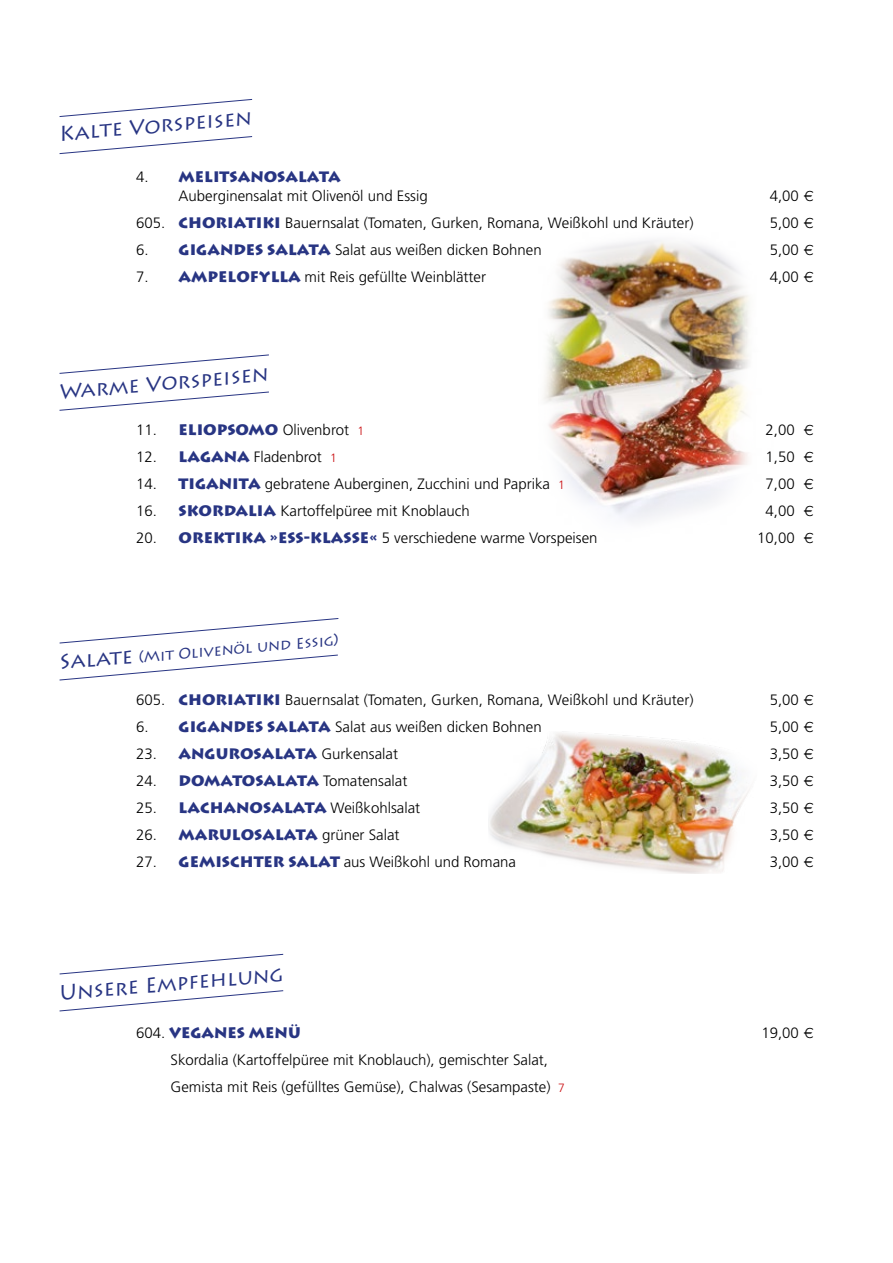
<style>
.page{position:relative;width:893px;height:1263px;background:#fff}
.page>*{position:absolute;margin:0;border:0;box-sizing:border-box;transform-origin:0 0}
.t1{font:21px "Lithos Pro";color:#283583}
.t2{font:20.85px "Lithos Pro";color:#283583}
.t3{font:300 15px/27px "Frutiger";color:#000}
.t4{font:900 15px "Lithos Pro";color:#283583}
.t5{font:14.85px "Lithos Pro";color:#283583}
.s1{font-family:"Frutiger";font-weight:300;color:#000}
.s2{font-family:"Sans"}
.s3{font-family:"Lithos Pro";font-weight:900;color:#283583}
.s4{font-size:12px;color:#c90c0f}
.s5{font-size:20.85px}
</style>
<div class="page">
<img style="left:543px;top:240px;width:206px;height:281px">
<img style="left:488px;top:733px;width:262px;height:140px">
<svg style="left:59px;top:136px;width:194px;height:18px"></svg>
<svg style="left:59px;top:99px;width:194px;height:18px"></svg>
<svg style="left:59px;top:391px;width:210px;height:20px"></svg>
<svg style="left:59px;top:354px;width:210px;height:20px"></svg>
<svg style="left:59px;top:654px;width:279px;height:27px"></svg>
<svg style="left:59px;top:990px;width:225px;height:22px"></svg>
<svg style="left:59px;top:618px;width:280px;height:26px"></svg>
<svg style="left:59px;top:953px;width:225px;height:22px"></svg>
<h2 class="t2" style="left:58px;top:122px;width:195px;rotate:-5deg">Kalte Vorspeisen</h2>
<p class="t4" style="left:136px;top:167px;width:206px"><span class="s1">4.</span> MELITSANOSALATA</p>
<p class="t3" style="left:179px;top:183px;width:251px">Auberginensalat mit Olivenöl und Essig</p>
<p class="t3" style="left:770px;top:183px;width:46px">4,00 <span class="s2">€</span></p>
<p class="t3" style="left:136px;top:210px;width:559px">605. <span class="s3">CHORIATIKI</span> Bauernsalat (Tomaten, Gurken, Romana, Weißkohl und Kräuter)</p>
<p class="t3" style="left:770px;top:210px;width:46px">5,00 <span class="s2">€</span></p>
<p class="t3" style="left:136px;top:237px;width:407px">6. <span class="s3">GIGANDES SALATA</span> Salat aus weißen dicken Bohnen</p>
<p class="t3" style="left:770px;top:237px;width:46px">5,00 <span class="s2">€</span></p>
<p class="t3" style="left:136px;top:264px;width:351px">7. <span class="s3">AMPELOFYLLA</span> mit Reis gefüllte Weinblätter</p>
<p class="t3" style="left:770px;top:264px;width:46px">4,00 <span class="s2">€</span></p>
<h2 class="t2" style="left:58px;top:380px;width:212px;rotate:-5deg">Warme Vorspeisen</h2>
<p class="t3" style="left:136px;top:417px;width:229px">11. <span class="s3">ELIOPSOMO</span> Olivenbrot <span class="s4">1</span></p>
<p class="t3" style="left:766px;top:417px;width:50px">2,00 <span class="s2">€</span></p>
<p class="t3" style="left:136px;top:444px;width:202px">12. <span class="s3">LAGANA</span> Fladenbrot <span class="s4">1</span></p>
<p class="t3" style="left:766px;top:444px;width:50px">1,50 <span class="s2">€</span></p>
<p class="t3" style="left:136px;top:471px;width:430px">14. <span class="s3">TIGANITA</span> gebratene Auberginen, Zucchini und Paprika <span class="s4">1</span></p>
<p class="t3" style="left:766px;top:471px;width:50px">7,00 <span class="s2">€</span></p>
<p class="t3" style="left:136px;top:498px;width:335px">16. <span class="s3">SKORDALIA</span> Kartoffelpüree mit Knoblauch</p>
<p class="t3" style="left:766px;top:498px;width:50px">4,00 <span class="s2">€</span></p>
<p class="t3" style="left:136px;top:525px;width:463px">20. <span class="s3">OREKTIKA »ESS-KLASSE«</span> 5 verschiedene warme Vorspeisen</p>
<p class="t3" style="left:757px;top:525px;width:58px">10,00 <span class="s2">€</span></p>
<p class="t5" style="left:58px;top:656px;width:281px;rotate:-5deg"><span class="s5">Salate</span> (Mit Olivenöl und Essig)</p>
<p class="t3" style="left:136px;top:687px;width:559px">605. <span class="s3">CHORIATIKI</span> Bauernsalat (Tomaten, Gurken, Romana, Weißkohl und Kräuter)</p>
<p class="t3" style="left:770px;top:687px;width:46px">5,00 <span class="s2">€</span></p>
<p class="t3" style="left:136px;top:714px;width:407px">6. <span class="s3">GIGANDES SALATA</span> Salat aus weißen dicken Bohnen</p>
<p class="t3" style="left:770px;top:714px;width:46px">5,00 <span class="s2">€</span></p>
<p class="t3" style="left:136px;top:741px;width:263px">23. <span class="s3">ANGUROSALATA</span> Gurkensalat</p>
<p class="t3" style="left:770px;top:741px;width:46px">3,50 <span class="s2">€</span></p>
<p class="t3" style="left:136px;top:768px;width:273px">24. <span class="s3">DOMATOSALATA</span> Tomatensalat</p>
<p class="t3" style="left:770px;top:768px;width:46px">3,50 <span class="s2">€</span></p>
<p class="t3" style="left:136px;top:795px;width:286px">25. <span class="s3">LACHANOSALATA</span> Weißkohlsalat</p>
<p class="t3" style="left:770px;top:795px;width:46px">3,50 <span class="s2">€</span></p>
<p class="t3" style="left:136px;top:822px;width:265px">26. <span class="s3">MARULOSALATA</span> grüner Salat</p>
<p class="t3" style="left:770px;top:822px;width:46px">3,50 <span class="s2">€</span></p>
<p class="t3" style="left:136px;top:849px;width:381px">27. <span class="s3">GEMISCHTER SALAT</span> aus Weißkohl und Romana</p>
<p class="t3" style="left:770px;top:849px;width:46px">3,00 <span class="s2">€</span></p>
<h1 class="t1" style="left:58px;top:981px;width:226px;rotate:-5deg">Unsere Empfehlung</h1>
<p class="t4" style="left:136px;top:1024px;width:166px"><span class="s1">604.</span> VEGANES MENÜ</p>
<p class="t3" style="left:761px;top:1020px;width:54px">19,00 <span class="s2">€</span></p>
<p class="t3" style="left:171px;top:1047px;width:396px">Skordalia (Kartoffelpüree mit Knoblauch), gemischter Salat,<br>Gemista mit Reis (gefülltes Gemüse), Chalwas (Sesampaste) <span class="s4">7</span></p>
</div>
